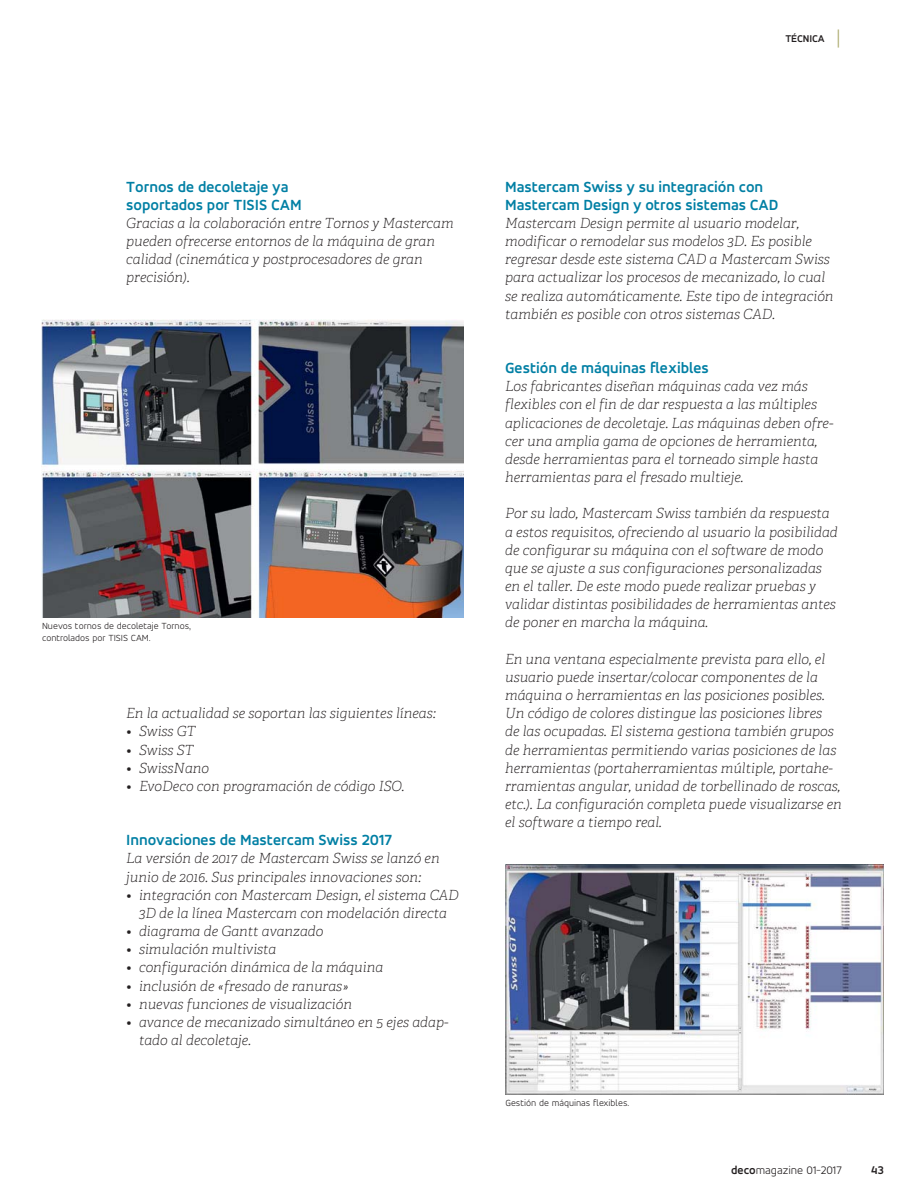
<style>
.page{position:relative;width:918px;height:1188px;background:#fff}
.page>*{position:absolute;margin:0;border:0;box-sizing:border-box;transform-origin:0 0}
.t1{font:700 15.75px/18.1px "Accord Alternate";color:#007fa4}
.t2{font:italic 100 13.95px/18.1px "Adelle";color:#231f20}
.t3{font:300 12px "Accord Alternate";color:#231f20}
.t4{font:700 12px "Accord Alternate";color:#231f20}
.t5{font:700 10.5px "Accord Alternate";letter-spacing:-.01em;color:#231f20}
.t6{font:300 9.75px/12px "Accord Alternate";color:#231f20}
.s1{font-family:"DIN Pro";font-weight:300;font-size:21px;color:#aaa869}
.s2{font-weight:700}
</style>
<div class="page">
<img style="left:41px;top:320px;width:423px;height:297px">
<img style="left:506px;top:865px;width:378px;height:229px">
<p class="t5" style="left:785px;top:34px;width:58px">TÉCNICA <span class="s1">|</span></p>
<p class="t1" style="left:126px;top:179px;width:177px">Tornos de decoletaje ya soportados por TISIS CAM</p>
<p class="t2" style="left:126px;top:215px;width:329px">Gracias a la colaboración entre Tornos y Mastercam pueden ofrecerse entornos de la máquina de gran calidad (cinemática y postprocesadores de gran precisión).</p>
<p class="t6" style="left:42px;top:621px;width:150px">Nuevos tornos de decoletaje Tornos, controlados por TISIS CAM.</p>
<p class="t2" style="left:126px;top:705px;width:311px">En la actualidad se soportan las siguientes líneas :</p>
<p class="t2" style="left:126px;top:723px;width:71px">• Swiss GT</p>
<p class="t2" style="left:126px;top:741px;width:68px">• Swiss ST</p>
<p class="t2" style="left:126px;top:759px;width:84px">• SwissNano</p>
<p class="t2" style="left:126px;top:778px;width:280px">• EvoDeco con programación de código ISO.</p>
<p class="t1" style="left:126px;top:833px;width:267px">Innovaciones de Mastercam Swiss 2017</p>
<p class="t2" style="left:126px;top:850px;width:315px">La versión de 2017 de Mastercam Swiss se lanzó en junio de 2016. Sus principales innovaciones son :</p>
<p class="t2" style="left:126px;top:886px;width:334px;text-align:center">• integración con Mastercam Design, el sistema CAD<br>3D de la línea Mastercam con modelación directa</p>
<p class="t2" style="left:126px;top:923px;width:199px">• diagrama de Gantt avanzado</p>
<p class="t2" style="left:126px;top:941px;width:152px">• simulación multivista</p>
<p class="t2" style="left:126px;top:959px;width:259px">• configuración dinámica de la máquina</p>
<p class="t2" style="left:126px;top:977px;width:224px">• inclusión de « fresado de ranuras »</p>
<p class="t2" style="left:126px;top:995px;width:227px">• nuevas funciones de visualización</p>
<p class="t2" style="left:139px;top:1014px;width:311px;text-indent:-13px">• avance de mecanizado simultáneo en 5 ejes adap&shy;tado al decoletaje.</p>
<p class="t1" style="left:505px;top:179px;width:275px">Mastercam Swiss y su integración con<br>Mastercam Design y otros sistemas CAD</p>
<p class="t2" style="left:505px;top:215px;width:330px">Mastercam Design permite al usuario modelar, modificar o remodelar sus modelos 3D. Es posible regresar desde este sistema CAD a Mastercam Swiss para actualizar los procesos de mecanizado, lo cual se realiza automáticamente. Este tipo de integración también es posible con otros sistemas CAD.</p>
<p class="t1" style="left:505px;top:361px;width:205px">Gestión de máquinas flexibles</p>
<p class="t2" style="left:505px;top:378px;width:330px">Los fabricantes diseñan máquinas cada vez más flexibles con el fin de dar respuesta a las múltiples aplicaciones de decoletaje. Las máquinas deben ofre&shy;cer una amplia gama de opciones de herramienta, desde herramientas para el torneado simple hasta herramientas para el fresado multieje.</p>
<p class="t2" style="left:505px;top:505px;width:334px">Por su lado, Mastercam Swiss también da respuesta a estos requisitos, ofreciendo al usuario la posibilidad de configurar su máquina con el software de modo que se ajuste a sus configuraciones personalizadas en el taller. De este modo puede realizar pruebas y validar distintas posibilidades de herramientas antes de poner en marcha la máquina.</p>
<p class="t2" style="left:505px;top:650px;width:338px">En una ventana especialmente prevista para ello, el usuario puede insertar/colocar componentes de la máquina o herramientas en las posiciones posibles.<br>Un código de colores distingue las posiciones libres<br>de las ocupadas. El sistema gestiona también grupos de herramientas permitiendo varias posiciones de las herramientas (portaherramientas múltiple, portahe&shy;rramientas angular, unidad de torbellinado de roscas, etc.). La configuración completa puede visualizarse en el software a tiempo real.</p>
<p class="t6" style="left:506px;top:1098px;width:125px">Gestión de máquinas flexibles.</p>
<p class="t3" style="left:731px;top:1165px;width:112px"><span class="s2">deco</span>magazine 01-2017</p>
<p class="t4" style="left:871px;top:1165px;width:14px">43</p>
</div>
